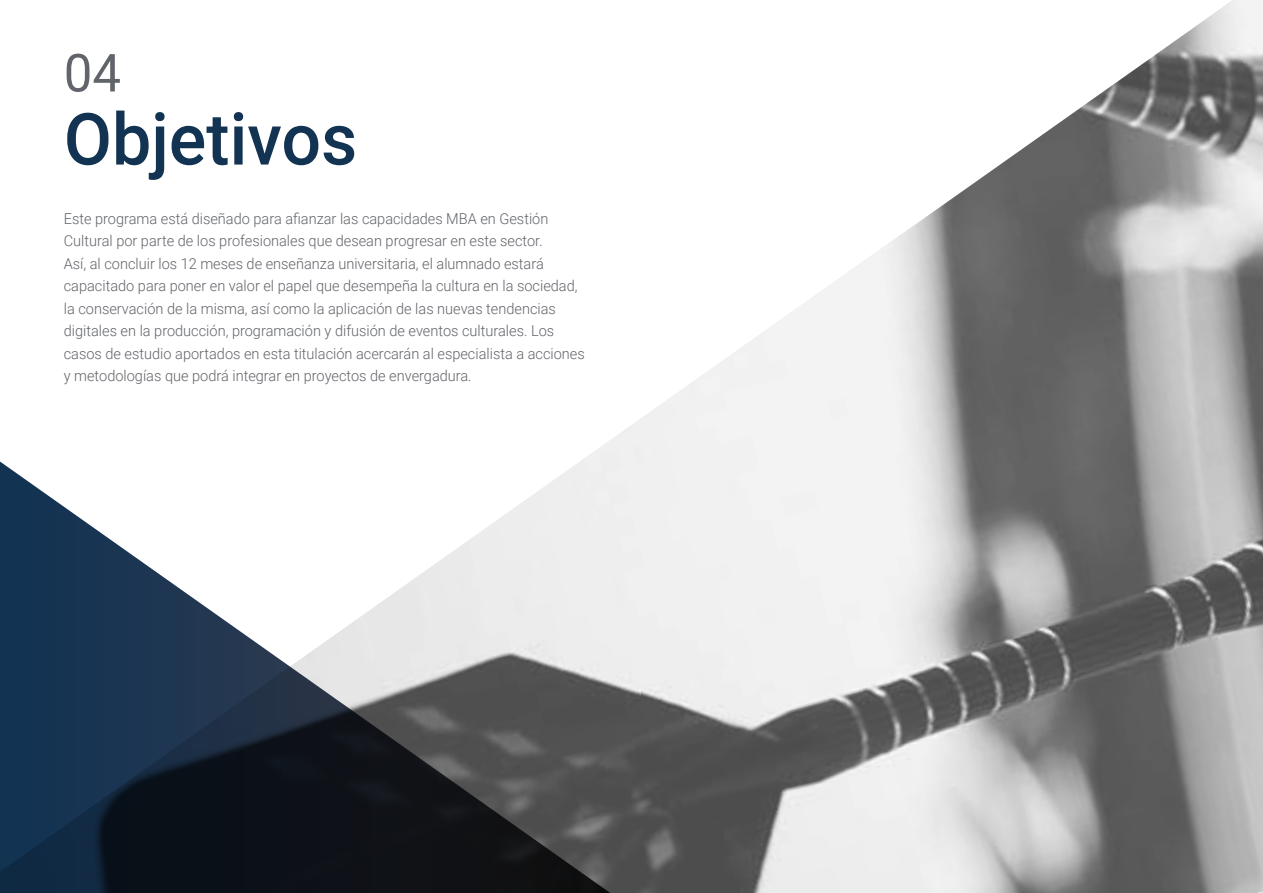
<style>
.page{position:relative;width:1263px;height:893px;background:#fff}
.page>*{position:absolute;margin:0;border:0;box-sizing:border-box;transform-origin:0 0}
.t1{font:500 72px "Roboto";color:#123352}
.t2{font:52.5px "Roboto";color:#61646a}
.t3{font:300 15px/22.5px "Roboto";color:#61646a}
</style>
<div class="page">
<img style="left:603px;top:0;width:660px;height:893px">
<svg style="left:0;top:446px;width:640px;height:447px"></svg>
<h2 class="t2" style="left:64px;top:36px;width:59px">04</h2>
<h1 class="t1" style="left:64px;top:89px;width:295px">Objetivos</h1>
<p class="t3" style="left:64px;top:207px;width:522px">Este programa está diseñado para afianzar las capacidades MBA en Gestión Cultural por parte de los profesionales que desean progresar en este sector.<br>Así, al concluir los 12 meses de enseñanza universitaria, el alumnado estará capacitado para poner en valor el papel que desempeña la cultura en la sociedad, la conservación de la misma, así como la aplicación de las nuevas tendencias digitales en la producción, programación y difusión de eventos culturales. Los casos de estudio aportados en esta titulación acercarán al especialista a acciones y metodologías que podrá integrar en proyectos de envergadura.</p>
</div>
